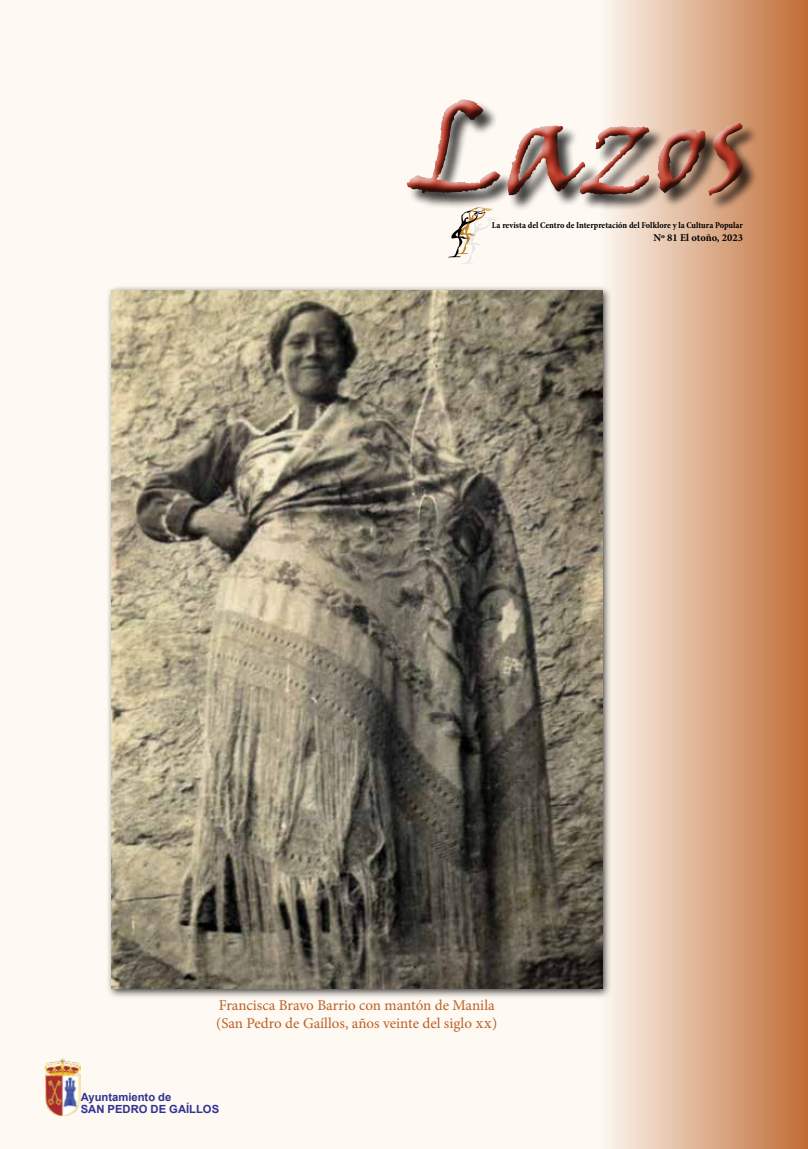
<style>
.page{position:relative;width:808px;height:1149px;background:#fff}
.page>*{position:absolute;margin:0;border:0;box-sizing:border-box;transform-origin:0 0}
.t1{font:127.5px "Viner Hand ITC";color:#b93926}
.t2{font:15px/18px "Minion Pro";color:#bb6125}
.t3{font:700 11.25px/12px "Arial";color:#303293}
.t4{font:700 10.5px "Minion Pro";color:#000}
.t5{font:700 condensed 9px "Minion Pro";letter-spacing:-.005em;color:#000}
</style>
<div class="page">
<div style="left:0;top:0;width:808px;height:1148px;background:#fef9f2"></div>
<img style="left:45px;top:1058px;width:36px;height:57px">
<svg style="left:610px;top:0;width:198px;height:1148px;background:#dbac8a"></svg>
<svg style="left:448px;top:212px;width:48px;height:52px"></svg>
<div style="left:408px;top:100px;width:351px;height:112px;background:#000;opacity:.75"></div>
<div style="left:396px;top:88px;width:355px;height:114px;background:#fff;opacity:.75"></div>
<div style="left:399px;top:101px;width:354px;height:105px;background:#000;opacity:.75"></div>
<div style="left:107px;top:285px;width:505px;height:713px;background:#000;opacity:.75"></div>
<img style="left:111px;top:290px;width:491px;height:698px">
<h1 class="t1" style="left:413px;top:68px;width:338px">Lazos</h1>
<p class="t5" style="left:492px;top:219px;width:253px">La revista del Centro de Interpretación del Folklore y la Cultura Popular</p>
<p class="t4" style="left:653px;top:230px;width:91px">Nº 81 El otoño, 2023</p>
<p class="t2" style="left:216px;top:995px;width:283px">Francisca Bravo Barrio con mantón de Manila (San Pedro de Gaíllos, años veinte del siglo xx)</p>
<p class="t3" style="left:81px;top:1090px;width:140px">Ayuntamiento de<br>SAN PEDRO DE GAÍLLOS</p>
</div>
